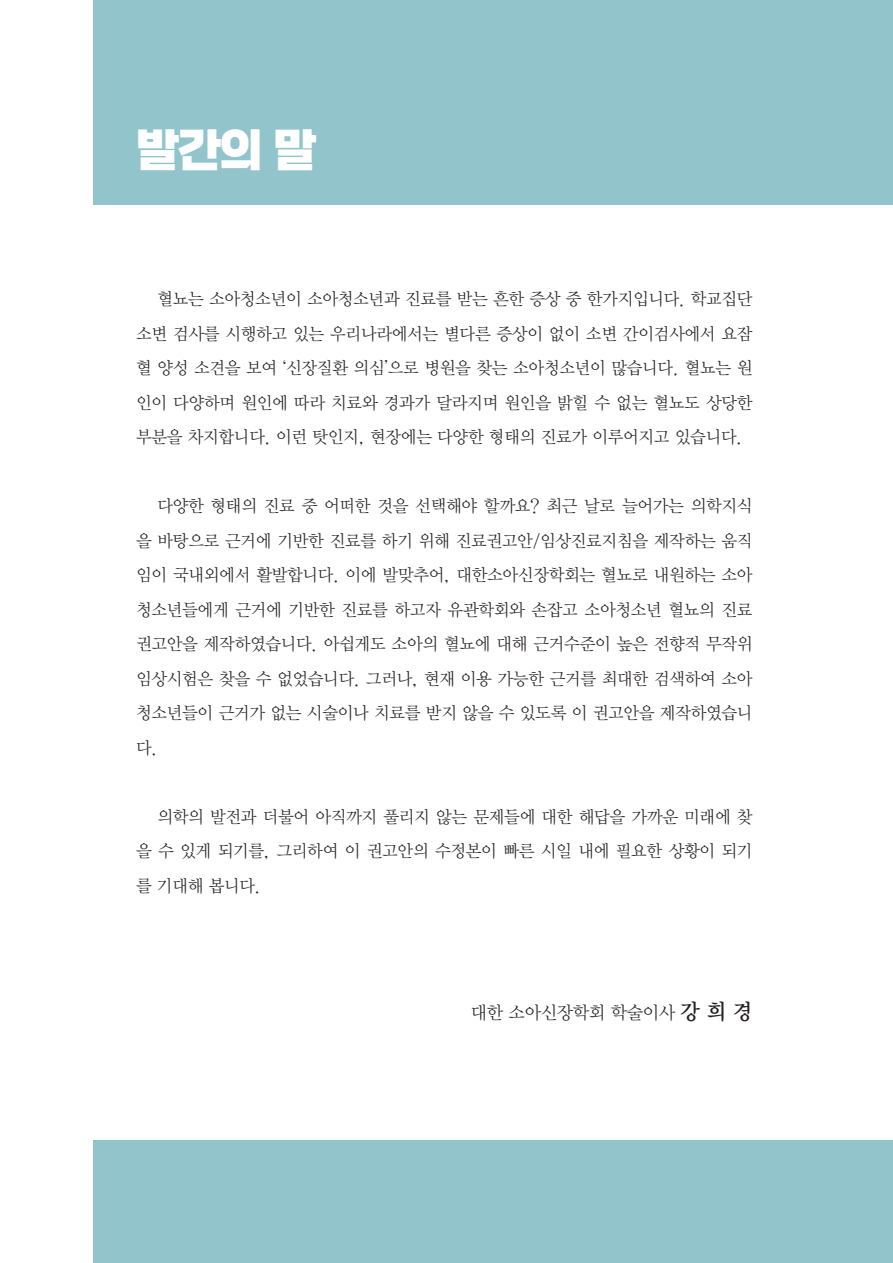
<style>
.page{position:relative;width:893px;height:1263px;background:#fff}
.page>*{position:absolute;margin:0;border:0;box-sizing:border-box;transform-origin:0 0}
.t1{font:700 46.5px "Gong Gothic";color:#fff}
.t2{font:18px "YDVY Mj O12";letter-spacing:-.02em;color:#231f20}
.t3{font:17.25px/34.5px "YDVY Mj O12";letter-spacing:-.02em;color:#231f20;text-align:justify}
.s1{font-family:"YDVY Mj O14";font-size:21.75px}
</style>
<div class="page">
<div style="left:94px;top:0;width:799px;height:1263px;background:#92c4cb"></div>
<div style="left:0;top:205px;width:893px;height:934px;background:#fff"></div>
<p class="t1" style="left:136px;top:125px;width:182px">발간의 말</p>
<p class="t3" style="left:136px;top:281px;width:618px;text-indent:21px">혈뇨는 소아청소년이 소아청소년과 진료를 받는 흔한 증상 중 한가지입니다. 학교집단 소변 검사를 시행하고 있는 우리나라에서는 별다른 증상이 없이 소변 간이검사에서 요잠 혈 양성 소견을 보여 ‘신장질환 의심’으로 병원을 찾는 소아청소년이 많습니다. 혈뇨는 원 인이 다양하며 원인에 따라 치료와 경과가 달라지며 원인을 밝힐 수 없는 혈뇨도 상당한 부분을 차지합니다. 이런 탓인지, 현장에는 다양한 형태의 진료가 이루어지고 있습니다.</p>
<p class="t3" style="left:136px;top:488px;width:618px;text-indent:21px">다양한 형태의 진료 중 어떠한 것을 선택해야 할까요? 최근 날로 늘어가는 의학지식 을 바탕으로 근거에 기반한 진료를 하기 위해 진료권고안/임상진료지침을 제작하는 움직 임이 국내외에서 활발합니다. 이에 발맞추어, 대한소아신장학회는 혈뇨로 내원하는 소아 청소년들에게 근거에 기반한 진료를 하고자 유관학회와 손잡고 소아청소년 혈뇨의 진료 권고안을 제작하였습니다. 아쉽게도 소아의 혈뇨에 대해 근거수준이 높은 전향적 무작위 임상시험은 찾을 수 없었습니다. 그러나, 현재 이용 가능한 근거를 최대한 검색하여 소아 청소년들이 근거가 없는 시술이나 치료를 받지 않을 수 있도록 이 권고안을 제작하였습니 다.</p>
<p class="t3" style="left:136px;top:798px;width:618px;text-indent:21px">의학의 발전과 더불어 아직까지 풀리지 않는 문제들에 대한 해답을 가까운 미래에 찾 을 수 있게 되기를, 그리하여 이 권고안의 수정본이 빠른 시일 내에 필요한 상황이 되기 를 기대해 봅니다.</p>
<p class="t2" style="left:471px;top:1001px;width:283px">대한 소아신장학회 학술이사 <span class="s1">강 희 경</span></p>
</div>
